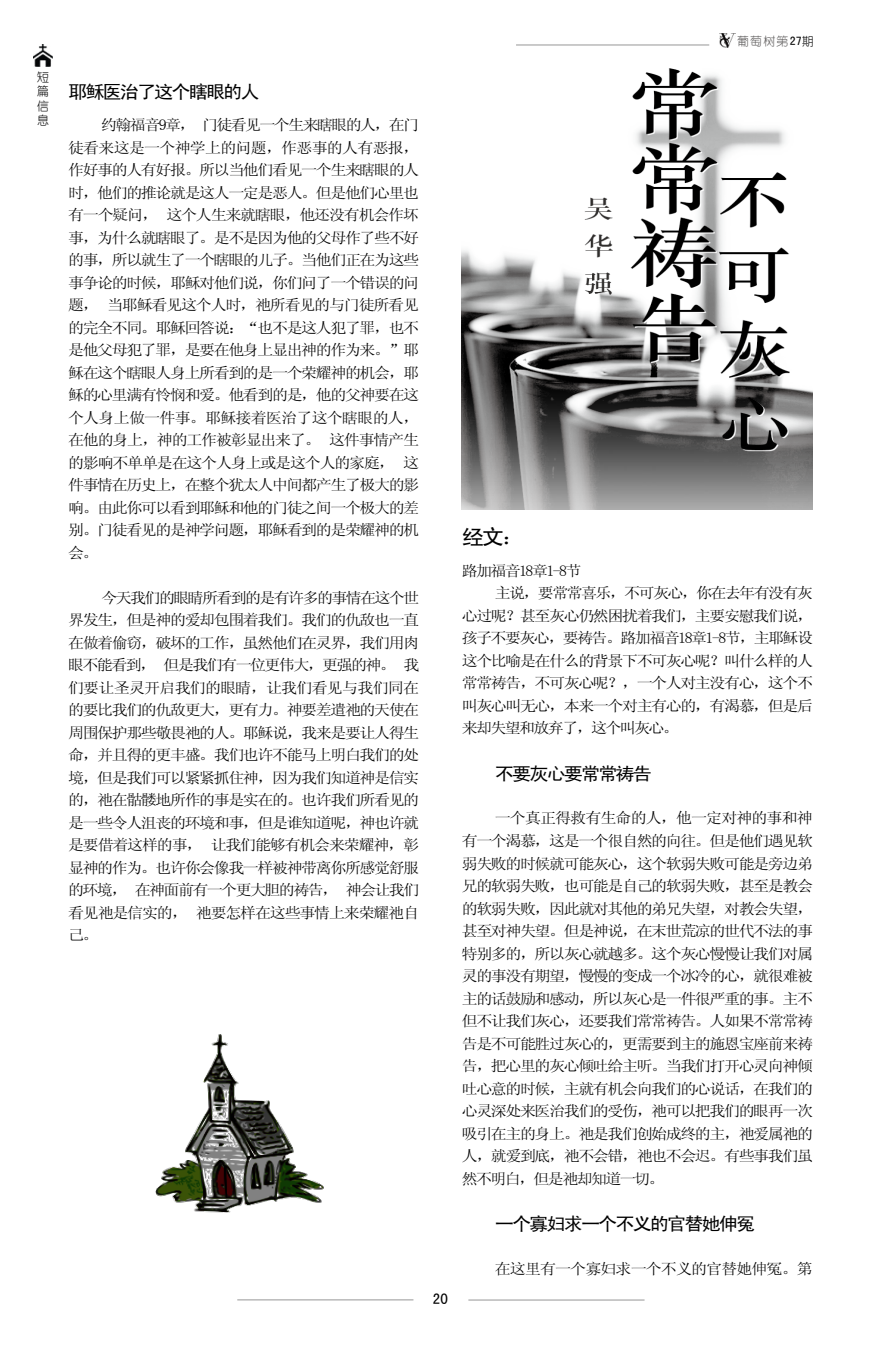
<style>
.page{position:relative;width:881px;height:1348px;background:#fff}
.page>*{position:absolute;margin:0;border:0;box-sizing:border-box;transform-origin:0 0}
.t1{font:21px "Sim Hei";color:#000;scale:1.06 1}
.t2{font:18px "Sim Hei";letter-spacing:-.1em;color:#000;scale:1.06 1}
.t3{font:15px/22.5px "Sim Sun";letter-spacing:-.085em;color:#000;text-align:justify;scale:1.06 1}
.t4{font:15px "Sim Sun";letter-spacing:-.055em;color:#000;scale:1.06 1}
.t5{font:15px "Sim Hei";color:#000}
.t6{font:12px "You Yuan";color:#595757}
.t7{font:12px/14.4px "You Yuan";color:#000;text-align:justify}
.s1{font-family:"Sim Hei";color:#000}
.s2{color:#000}
</style>
<div class="page">
<img style="left:719px;top:34px;width:15px;height:14px">
<img style="left:33px;top:45px;width:19px;height:22px">
<hr style="left:516px;top:44px;width:193px;height:2px;background:#000">
<hr style="left:468px;top:1299px;width:176px;height:2px;background:#000">
<hr style="left:237px;top:1299px;width:176px;height:1px;background:#000">
<img style="left:156px;top:1034px;width:167px;height:179px">
<img style="left:461px;top:68px;width:351px;height:441px">
<p class="t7" style="left:37px;top:70px;width:14px">短篇信息</p>
<p class="t2" style="left:68px;top:82px;width:182px">耶稣医治了这个瞎眼的人</p>
<p class="t3" style="left:68px;top:114px;width:332px;text-indent:33px">约翰福音9章， 门徒看见一个生来瞎眼的人，在门徒看来这是一个神学上的问题，作恶事的人有恶报，作好事的人有好报。所以当他们看见一个生来瞎眼的人时，他们的推论就是这人一定是恶人。但是他们心里也有一个疑问， 这个人生来就瞎眼，他还没有机会作坏事，为什么就瞎眼了。是不是因为他的父母作了些不好的事，所以就生了一个瞎眼的儿子。当他们正在为这些事争论的时候，耶稣对他们说，你们问了一个错误的问题， 当耶稣看见这个人时，祂所看见的与门徒所看见的完全不同。耶稣回答说：“也不是这人犯了罪，也不是他父母犯了罪，是要在他身上显出神的作为来。”耶稣在这个瞎眼人身上所看到的是一个荣耀神的机会，耶稣的心里满有怜悯和爱。他看到的是，他的父神要在这个人身上做一件事。耶稣接着医治了这个瞎眼的人，在他的身上，神的工作被彰显出来了。 这件事情产生的影响不单单是在这个人身上或是这个人的家庭， 这件事情在历史上，在整个犹太人中间都产生了极大的影响。由此你可以看到耶稣和他的门徒之间一个极大的差别。门徒看见的是神学问题，耶稣看到的是荣耀神的机会。</p>
<p class="t3" style="left:68px;top:586px;width:333px;text-indent:33px">今天我们的眼睛所看到的是有许多的事情在这个世界发生，但是神的爱却包围着我们。我们的仇敌也一直在做着偷窃，破坏的工作，虽然他们在灵界，我们用肉眼不能看到， 但是我们有一位更伟大，更强的神。 我们要让圣灵开启我们的眼睛，让我们看见与我们同在的要比我们的仇敌更大，更有力。神要差遣祂的天使在周围保护那些敬畏祂的人。耶稣说，我来是要让人得生命，并且得的更丰盛。我们也许不能马上明白我们的处境，但是我们可以紧紧抓住神，因为我们知道神是信实的，祂在骷髅地所作的事是实在的。也许我们所看见的是一些令人沮丧的环境和事，但是谁知道呢，神也许就是要借着这样的事， 让我们能够有机会来荣耀神，彰显神的作为。也许你会像我一样被神带离你所感觉舒服的环境， 在神面前有一个更大胆的祷告， 神会让我们看见祂是信实的， 祂要怎样在这些事情上来荣耀祂自己。</p>
<p class="t5" style="left:433px;top:1291px;width:16px">20</p>
<p class="t6" style="left:736px;top:35px;width:78px">葡萄树第<span class="s1">27</span><span class="s2">期</span></p>
<h1 class="t1" style="left:461px;top:526px;width:60px">经文：</h1>
<p class="t3" style="left:461px;top:559px;width:114px">路加福音18章1-8节</p>
<p class="t3" style="left:494px;top:582px;width:301px">主说，要常常喜乐，不可灰心，你在去年有没有灰</p>
<p class="t3" style="left:461px;top:604px;width:332px">心过呢？甚至灰心仍然困扰着我们，主要安慰我们说，</p>
<p class="t3" style="left:461px;top:627px;width:333px">孩子不要灰心，要祷告。路加福音18章1-8节，主耶稣设</p>
<p class="t3" style="left:461px;top:649px;width:332px">这个比喻是在什么的背景下不可灰心呢？叫什么样的人</p>
<p class="t3" style="left:461px;top:672px;width:332px">常常祷告，不可灰心呢？，一个人对主没有心，这个不</p>
<p class="t3" style="left:461px;top:694px;width:332px">叫灰心叫无心，本来一个对主有心的，有渴慕，但是后</p>
<p class="t3" style="left:461px;top:717px;width:206px">来却失望和放弃了，这个叫灰心。</p>
<p class="t2" style="left:494px;top:764px;width:150px">不要灰心要常常祷告</p>
<p class="t3" style="left:461px;top:807px;width:332px;text-indent:33px">一个真正得救有生命的人，他一定对神的事和神有一个渴慕，这是一个很自然的向往。但是他们遇见软弱失败的时候就可能灰心，这个软弱失败可能是旁边弟兄的软弱失败，也可能是自己的软弱失败，甚至是教会的软弱失败，因此就对其他的弟兄失望，对教会失望，甚至对神失望。但是神说，在末世荒凉的世代不法的事特别多的，所以灰心就越多。这个灰心慢慢让我们对属灵的事没有期望，慢慢的变成一个冰冷的心，就很难被主的话鼓励和感动，所以灰心是一件很严重的事。主不但不让我们灰心，还要我们常常祷告。人如果不常常祷告是不可能胜过灰心的，更需要到主的施恩宝座前来祷告，把心里的灰心倾吐给主听。当我们打开心灵向神倾吐心意的时候，主就有机会向我们的心说话，在我们的心灵深处来医治我们的受伤，祂可以把我们的眼再一次吸引在主的身上。祂是我们创始成终的主，祂爱属祂的人，就爱到底，祂不会错，祂也不会迟。有些事我们虽然不明白，但是祂却知道一切。</p>
<p class="t2" style="left:494px;top:1214px;width:247px">一个寡妇求一个不义的官替她伸冤</p>
<p class="t4" style="left:494px;top:1261px;width:301px">在这里有一个寡妇求一个不义的官替她伸冤。第</p>
</div>
